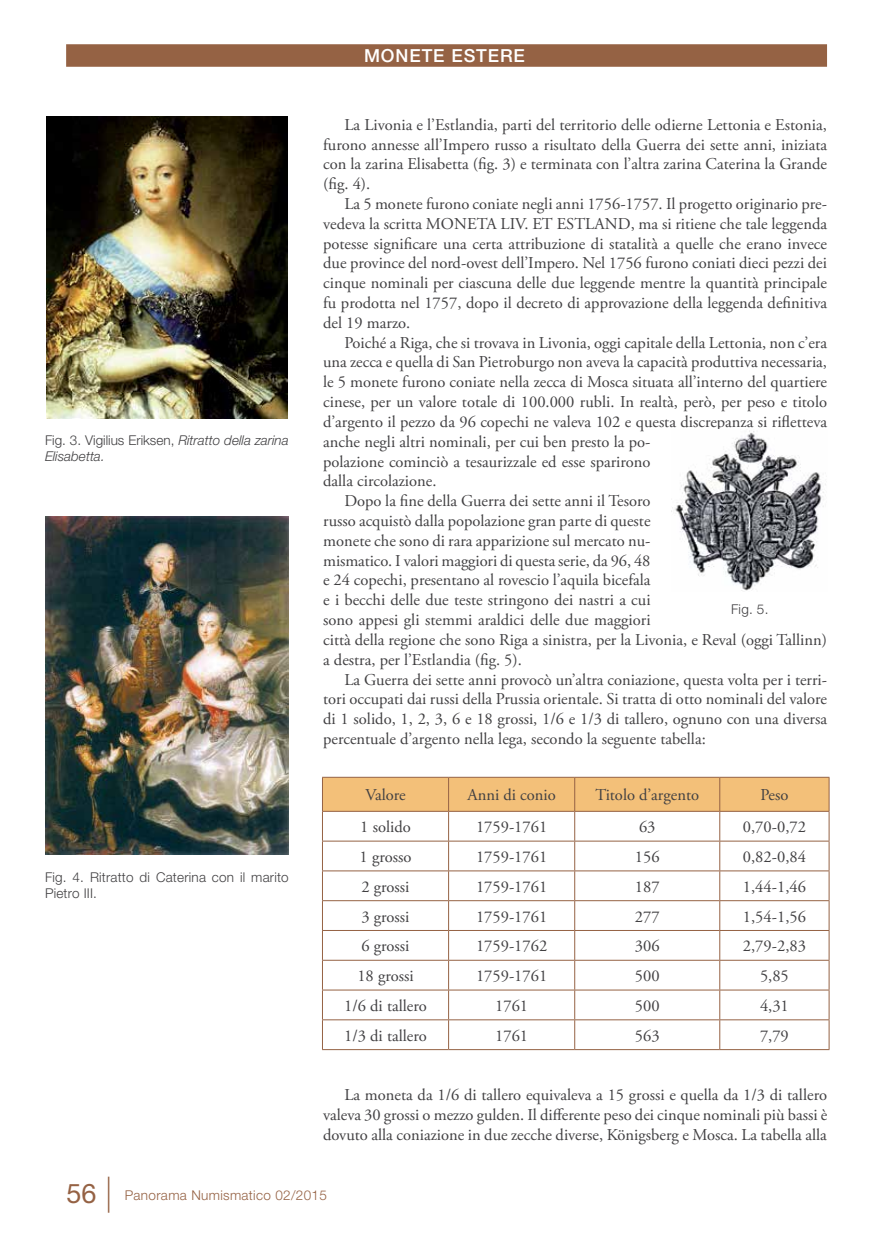
<style>
.page{position:relative;width:893px;height:1234px;background:#fff}
.page>*{position:absolute;margin:0;border:0;box-sizing:border-box;transform-origin:0 0}
.t1{font:100 36px "Helvetica Neue";color:#956244}
.t2{font:27px "Helvetica Neue";color:#956244}
.t3{font:500 18px "Helvetica Neue";letter-spacing:.05em;color:#fff}
.t4{font:16.5px/19.8px "Adobe Garamond Pro";color:#414042;text-align:justify}
.t5{font:italic 300 13.5px/16.2px "Helvetica Neue";color:#414042}
.t6{font:300 13.5px/16.2px "Helvetica Neue";letter-spacing:.015em;color:#414042}
.t7{font:300 13.5px "Helvetica Neue";letter-spacing:.025em;color:#956244}
.s1{font-style:normal}
</style>
<div class="page">
<img style="left:47px;top:116px;width:240px;height:303px">
<img style="left:45px;top:516px;width:243px;height:338px">
<img style="left:672px;top:430px;width:154px;height:161px">
<hr style="left:322px;top:776px;width:127px;height:1px;background:#956244">
<hr style="left:449px;top:776px;width:126px;height:1px;background:#956244">
<hr style="left:575px;top:776px;width:145px;height:1px;background:#956244">
<hr style="left:720px;top:776px;width:109px;height:1px;background:#956244">
<svg style="left:322px;top:777px;width:508px;height:271px"></svg>
<hr style="left:322px;top:1048px;width:127px;height:1px;background:#956244">
<hr style="left:449px;top:1048px;width:126px;height:1px;background:#956244">
<hr style="left:575px;top:1048px;width:145px;height:1px;background:#956244">
<hr style="left:720px;top:1048px;width:109px;height:1px;background:#956244">
<div style="left:66px;top:44px;width:761px;height:23px;background:#956244"></div>
<p class="t5" style="left:45px;top:432px;width:245px"><span class="s1">Fig. 3. Vigilius Eriksen,</span> Ritratto della zarina<br>Elisabetta.</p>
<p class="t6" style="left:45px;top:868px;width:245px">Fig. 4. Ritratto di Caterina con il marito<br>Pietro III.</p>
<p class="t3" style="left:364px;top:44px;width:162px">MONETE ESTERE</p>
<p class="t4" style="left:323px;top:115px;width:505px;text-indent:21px">La Livonia e l’Estlandia, parti del territorio delle odierne Lettonia e Estonia, furono annesse all’Impero russo a risultato della Guerra dei sette anni, iniziata con la zarina Elisabetta (fig. 3) e terminata con l’altra zarina Caterina la Grande (fig. 4).</p>
<p class="t4" style="left:323px;top:194px;width:505px;text-indent:21px">La 5 monete furono coniate negli anni 1756-1757. Il progetto originario pre&shy;vedeva la scritta MONETA LIV. ET ESTLAND, ma si ritiene che tale leggenda potesse significare una certa attribuzione di statalità a quelle che erano invece due province del nord-ovest dell’Impero. Nel 1756 furono coniati dieci pezzi dei cinque nominali per ciascuna delle due leggende mentre la quantità principale fu prodotta nel 1757, dopo il decreto di approvazione della leggenda definitiva del 19 marzo.</p>
<p class="t4" style="left:344px;top:333px;width:484px">Poiché a Riga, che si trovava in Livonia, oggi capitale della Lettonia, non c’era</p>
<p class="t4" style="left:323px;top:353px;width:505px">una zecca e quella di San Pietroburgo non aveva la capacità produttiva necessaria,</p>
<p class="t4" style="left:323px;top:372px;width:505px">le 5 monete furono coniate nella zecca di Mosca situata all’interno del quartiere</p>
<p class="t4" style="left:323px;top:392px;width:505px">cinese, per un valore totale di 100.000 rubli. In realtà, però, per peso e titolo</p>
<p class="t4" style="left:323px;top:412px;width:505px">d’argento il pezzo da 96 copechi ne valeva 102 e questa discrepanza si rifletteva</p>
<p class="t4" style="left:323px;top:432px;width:329px">anche negli altri nominali, per cui ben presto la po-</p>
<p class="t4" style="left:323px;top:452px;width:329px">polazione cominciò a tesaurizzale ed esse sparirono</p>
<p class="t4" style="left:323px;top:471px;width:115px">dalla circolazione.</p>
<p class="t4" style="left:344px;top:491px;width:308px">Dopo la fine della Guerra dei sette anni il Tesoro</p>
<p class="t4" style="left:323px;top:511px;width:329px">russo acquistò dalla popolazione gran parte di queste</p>
<p class="t4" style="left:323px;top:531px;width:329px">monete che sono di rara apparizione sul mercato nu-</p>
<p class="t4" style="left:323px;top:551px;width:329px">mismatico. I valori maggiori di questa serie, da 96, 48</p>
<p class="t4" style="left:323px;top:570px;width:329px">e 24 copechi, presentano al rovescio l’aquila bicefala</p>
<p class="t4" style="left:323px;top:590px;width:329px">e i becchi delle due teste stringono dei nastri a cui</p>
<p class="t4" style="left:323px;top:610px;width:329px">sono appesi gli stemmi araldici delle due maggiori</p>
<p class="t4" style="left:323px;top:630px;width:505px">città della regione che sono Riga a sinistra, per la Livonia, e Reval (oggi Tallinn)</p>
<p class="t4" style="left:323px;top:650px;width:200px">a destra, per l’Estlandia (fig. 5).</p>
<p class="t4" style="left:344px;top:669px;width:484px">La Guerra dei sette anni provocò un’altra coniazione, questa volta per i terri-</p>
<p class="t4" style="left:323px;top:689px;width:505px">tori occupati dai russi della Prussia orientale. Si tratta di otto nominali del valore</p>
<p class="t4" style="left:323px;top:709px;width:505px">di 1 solido, 1, 2, 3, 6 e 18 grossi, 1/6 e 1/3 di tallero, ognuno con una diversa</p>
<p class="t4" style="left:323px;top:729px;width:384px">percentuale d’argento nella lega, secondo la seguente tabella:</p>
<p class="t6" style="left:731px;top:600px;width:39px">Fig. 5.</p>
<p class="t4" style="left:365px;top:785px;width:42px">Valore</p>
<p class="t4" style="left:468px;top:785px;width:90px">Anni di conio</p>
<p class="t4" style="left:595px;top:785px;width:105px">Titolo d’argento</p>
<p class="t4" style="left:760px;top:785px;width:30px">Peso</p>
<p class="t4" style="left:360px;top:817px;width:52px">1 solido</p>
<p class="t4" style="left:476px;top:817px;width:73px">1759-1761</p>
<p class="t4" style="left:639px;top:817px;width:18px">63</p>
<p class="t4" style="left:743px;top:817px;width:65px">0,70-0,72</p>
<p class="t4" style="left:360px;top:847px;width:53px">1 grosso</p>
<p class="t4" style="left:476px;top:847px;width:73px">1759-1761</p>
<p class="t4" style="left:635px;top:847px;width:26px">156</p>
<p class="t4" style="left:743px;top:847px;width:65px">0,82-0,84</p>
<p class="t4" style="left:362px;top:877px;width:50px">2 grossi</p>
<p class="t4" style="left:476px;top:877px;width:73px">1759-1761</p>
<p class="t4" style="left:635px;top:877px;width:26px">187</p>
<p class="t4" style="left:743px;top:877px;width:65px">1,44-1,46</p>
<p class="t4" style="left:362px;top:906px;width:50px">3 grossi</p>
<p class="t4" style="left:476px;top:906px;width:73px">1759-1761</p>
<p class="t4" style="left:635px;top:906px;width:26px">277</p>
<p class="t4" style="left:743px;top:906px;width:65px">1,54-1,56</p>
<p class="t4" style="left:362px;top:936px;width:50px">6 grossi</p>
<p class="t4" style="left:476px;top:936px;width:73px">1759-1762</p>
<p class="t4" style="left:635px;top:936px;width:26px">306</p>
<p class="t4" style="left:743px;top:936px;width:65px">2,79-2,83</p>
<p class="t4" style="left:357px;top:966px;width:58px">18 grossi</p>
<p class="t4" style="left:476px;top:966px;width:73px">1759-1761</p>
<p class="t4" style="left:635px;top:966px;width:26px">500</p>
<p class="t4" style="left:760px;top:966px;width:30px">5,85</p>
<p class="t4" style="left:344px;top:996px;width:84px">1/6 di tallero</p>
<p class="t4" style="left:495px;top:996px;width:34px">1761</p>
<p class="t4" style="left:635px;top:996px;width:26px">500</p>
<p class="t4" style="left:760px;top:996px;width:30px">4,31</p>
<p class="t4" style="left:344px;top:1025px;width:84px">1/3 di tallero</p>
<p class="t4" style="left:495px;top:1025px;width:34px">1761</p>
<p class="t4" style="left:635px;top:1025px;width:26px">563</p>
<p class="t4" style="left:760px;top:1025px;width:30px">7,79</p>
<p class="t4" style="left:323px;top:1085px;width:505px;text-indent:21px">La moneta da 1/6 di tallero equivaleva a 15 grossi e quella da 1/3 di tallero valeva 30 grossi o mezzo gulden. Il differente peso dei cinque nominali più bassi è dovuto alla coniazione in due zecche diverse, Königsberg e Mosca. La tabella alla</p>
<h2 class="t2" style="left:67px;top:1176px;width:32px">56</h2>
<h1 class="t1" style="left:105px;top:1170px;width:9px">|</h1>
<p class="t7" style="left:125px;top:1186px;width:204px">Panorama Numismatico 02/2015</p>
</div>
